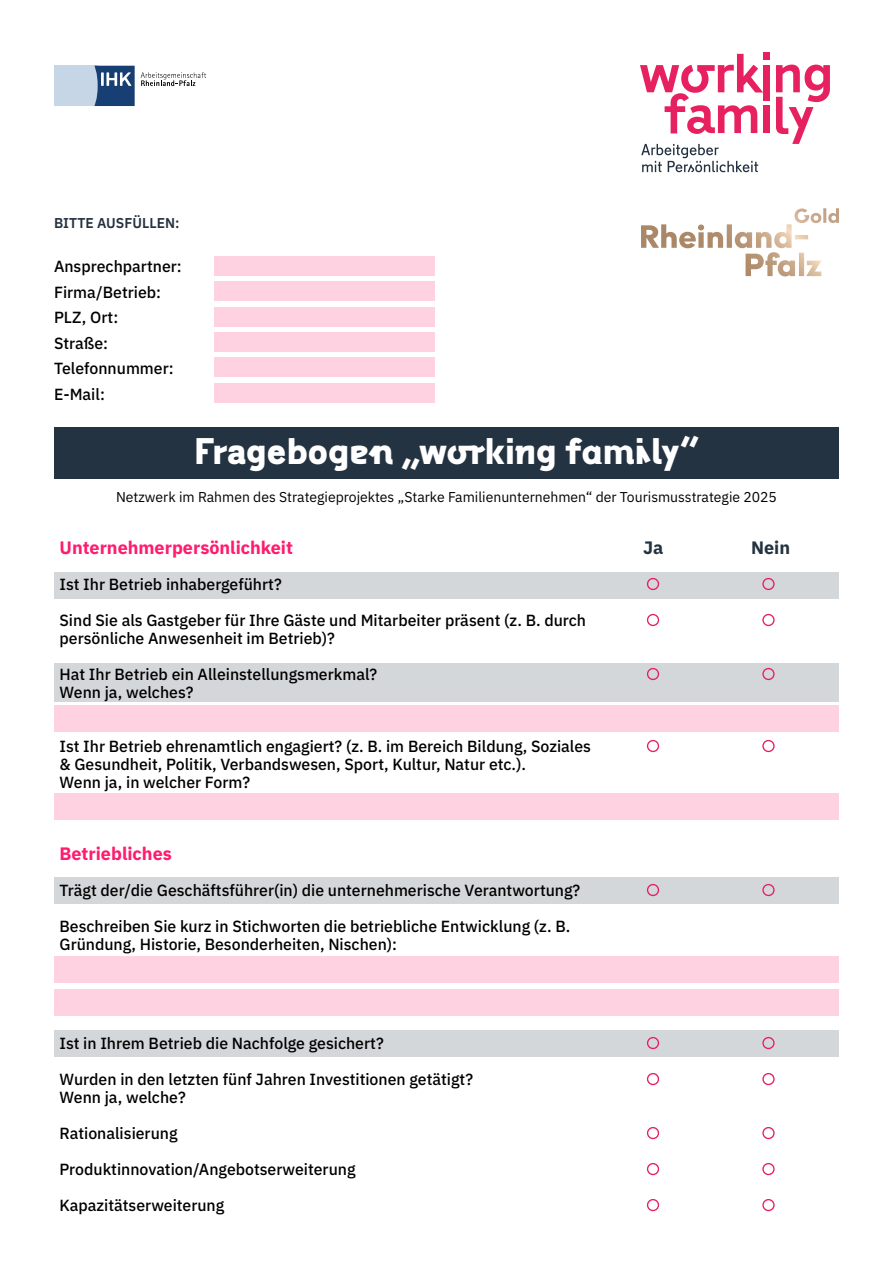
<style>
.page{position:relative;width:893px;height:1263px;background:#fff}
.page>*{position:absolute;margin:0;border:0;box-sizing:border-box;transform-origin:0 0}
.t1{font:700 36px "Massimo Grafia";color:#fff}
.t2{font:700 18px "IBM Plex Sans";color:#ff1b6e}
.t3{font:700 18px "IBM Plex Sans";color:#243341}
.t4{font:500 16.2px/18px "IBM Plex Sans";color:#000}
.t5{font:14.25px "IBM Plex Sans";color:#000}
.t6{font:600 14.25px "IBM Plex Sans";color:#233140}
</style>
<div class="page">
<div style="left:54px;top:1030px;width:785px;height:27px;background:#d4d7d9"></div>
<div style="left:54px;top:877px;width:785px;height:27px;background:#d4d7d9"></div>
<div style="left:54px;top:663px;width:785px;height:39px;background:#d4d7d9"></div>
<div style="left:54px;top:572px;width:785px;height:26px;background:#d4d7d9"></div>
<div style="left:54px;top:427px;width:785px;height:51px;background:#243341"></div>
<div style="left:214px;top:282px;width:221px;height:19px;background:#ffd2e2"></div>
<div style="left:214px;top:256px;width:221px;height:20px;background:#ffd2e2"></div>
<div style="left:214px;top:307px;width:221px;height:20px;background:#ffd2e2"></div>
<div style="left:214px;top:332px;width:221px;height:20px;background:#ffd2e2"></div>
<div style="left:214px;top:357px;width:221px;height:20px;background:#ffd2e2"></div>
<div style="left:214px;top:383px;width:221px;height:19px;background:#ffd2e2"></div>
<div style="left:647px;top:578px;width:12px;height:12px;border:1px solid #e7205f;border-radius:50%"></div>
<div style="left:762px;top:578px;width:13px;height:12px;border:1px solid #e7205f;border-radius:50%"></div>
<div style="left:647px;top:614px;width:12px;height:12px;border:1px solid #e7205f;border-radius:50%"></div>
<div style="left:762px;top:614px;width:13px;height:12px;border:1px solid #e7205f;border-radius:50%"></div>
<div style="left:647px;top:668px;width:12px;height:12px;border:1px solid #e7205f;border-radius:50%"></div>
<div style="left:762px;top:668px;width:13px;height:12px;border:1px solid #e7205f;border-radius:50%"></div>
<div style="left:647px;top:740px;width:12px;height:12px;border:1px solid #e7205f;border-radius:50%"></div>
<div style="left:762px;top:740px;width:13px;height:12px;border:1px solid #e7205f;border-radius:50%"></div>
<div style="left:647px;top:884px;width:12px;height:12px;border:1px solid #e7205f;border-radius:50%"></div>
<div style="left:762px;top:884px;width:13px;height:12px;border:1px solid #e7205f;border-radius:50%"></div>
<div style="left:647px;top:1037px;width:12px;height:12px;border:1px solid #e7205f;border-radius:50%"></div>
<div style="left:762px;top:1037px;width:13px;height:12px;border:1px solid #e7205f;border-radius:50%"></div>
<div style="left:647px;top:1073px;width:12px;height:12px;border:1px solid #e7205f;border-radius:50%"></div>
<div style="left:762px;top:1073px;width:13px;height:12px;border:1px solid #e7205f;border-radius:50%"></div>
<div style="left:647px;top:1127px;width:12px;height:12px;border:1px solid #e7205f;border-radius:50%"></div>
<div style="left:762px;top:1127px;width:13px;height:12px;border:1px solid #e7205f;border-radius:50%"></div>
<div style="left:647px;top:1163px;width:12px;height:12px;border:1px solid #e7205f;border-radius:50%"></div>
<div style="left:762px;top:1163px;width:13px;height:12px;border:1px solid #e7205f;border-radius:50%"></div>
<div style="left:647px;top:1199px;width:12px;height:12px;border:1px solid #e7205f;border-radius:50%"></div>
<div style="left:762px;top:1199px;width:13px;height:12px;border:1px solid #e7205f;border-radius:50%"></div>
<div style="left:54px;top:705px;width:785px;height:26px;background:#ffd2e2"></div>
<div style="left:54px;top:793px;width:785px;height:27px;background:#ffd2e2"></div>
<div style="left:54px;top:956px;width:785px;height:26px;background:#ffd2e2"></div>
<div style="left:54px;top:989px;width:785px;height:26px;background:#ffd2e2"></div>
<svg style="left:641px;top:144px;width:117px;height:28px"></svg>
<div style="left:763px;top:53px;width:7px;height:7px;background:#e7205f"></div>
<div style="left:763px;top:65px;width:7px;height:35px;background:#e7205f"></div>
<div style="left:763px;top:106px;width:7px;height:27px;background:#e7205f"></div>
<svg style="left:640px;top:54px;width:123px;height:80px"></svg>
<svg style="left:776px;top:65px;width:54px;height:79px"></svg>
<svg style="left:641px;top:208px;width:198px;height:68px"></svg>
<svg style="left:141px;top:72px;width:65px;height:14px"></svg>
<div style="left:54px;top:66px;width:44px;height:40px;background:#c7d6e6"></div>
<svg style="left:94px;top:66px;width:41px;height:40px;background:#41618c"></svg>
<p class="t6" style="left:54px;top:212px;width:127px">BITTE AUSFÜLLEN:</p>
<p class="t4" style="left:54px;top:252px;width:129px;line-height:25.5px">Ansprechpartner:<br>Firma/Betrieb:<br>PLZ, Ort:<br>Straße:<br>Telefonnummer:<br>E-Mail:</p>
<h1 class="t1" style="left:194px;top:421px;width:506px">Fragebogen „working family“</h1>
<p class="t5" style="left:116px;top:486px;width:662px">Netzwerk im Rahmen des Strategieprojektes „Starke Familienunternehmen“ der Tourismusstrategie 2025</p>
<p class="t2" style="left:60px;top:533px;width:235px">Unternehmerpersönlichkeit</p>
<p class="t4" style="left:60px;top:574px;width:224px">Ist Ihr Betrieb inhabergeführt?</p>
<p class="t4" style="left:60px;top:610px;width:528px">Sind Sie als Gastgeber für Ihre Gäste und Mitarbeiter präsent (z. B. durch persönliche Anwesenheit im Betrieb)?</p>
<p class="t4" style="left:60px;top:664px;width:319px">Hat Ihr Betrieb ein Alleinstellungsmerkmal?<br>Wenn ja, welches?</p>
<p class="t4" style="left:60px;top:736px;width:533px">Ist Ihr Betrieb ehrenamtlich engagiert? (z. B. im Bereich Bildung, Soziales &amp; Gesundheit, Politik, Verbandswesen, Sport, Kultur, Natur etc.).<br>Wenn ja, in welcher Form?</p>
<p class="t3" style="left:643px;top:533px;width:22px">Ja</p>
<p class="t3" style="left:751px;top:533px;width:41px">Nein</p>
<p class="t2" style="left:60px;top:839px;width:114px">Betriebliches</p>
<p class="t4" style="left:60px;top:880px;width:522px">Trägt der/die Geschäftsführer(in) die unternehmerische Verantwortung?</p>
<p class="t4" style="left:60px;top:916px;width:512px">Beschreiben Sie kurz in Stichworten die betriebliche Entwicklung (z. B.<br>Gründung, Historie, Besonderheiten, Nischen):</p>
<p class="t4" style="left:60px;top:1033px;width:326px">Ist in Ihrem Betrieb die Nachfolge gesichert?</p>
<p class="t4" style="left:60px;top:1069px;width:415px">Wurden in den letzten fünf Jahren Investitionen getätigt?<br>Wenn ja, welche?</p>
<p class="t4" style="left:60px;top:1123px;width:120px">Rationalisierung</p>
<p class="t4" style="left:60px;top:1159px;width:297px">Produktinnovation/Angebotserweiterung</p>
<p class="t4" style="left:60px;top:1195px;width:166px">Kapazitätserweiterung</p>
</div>
